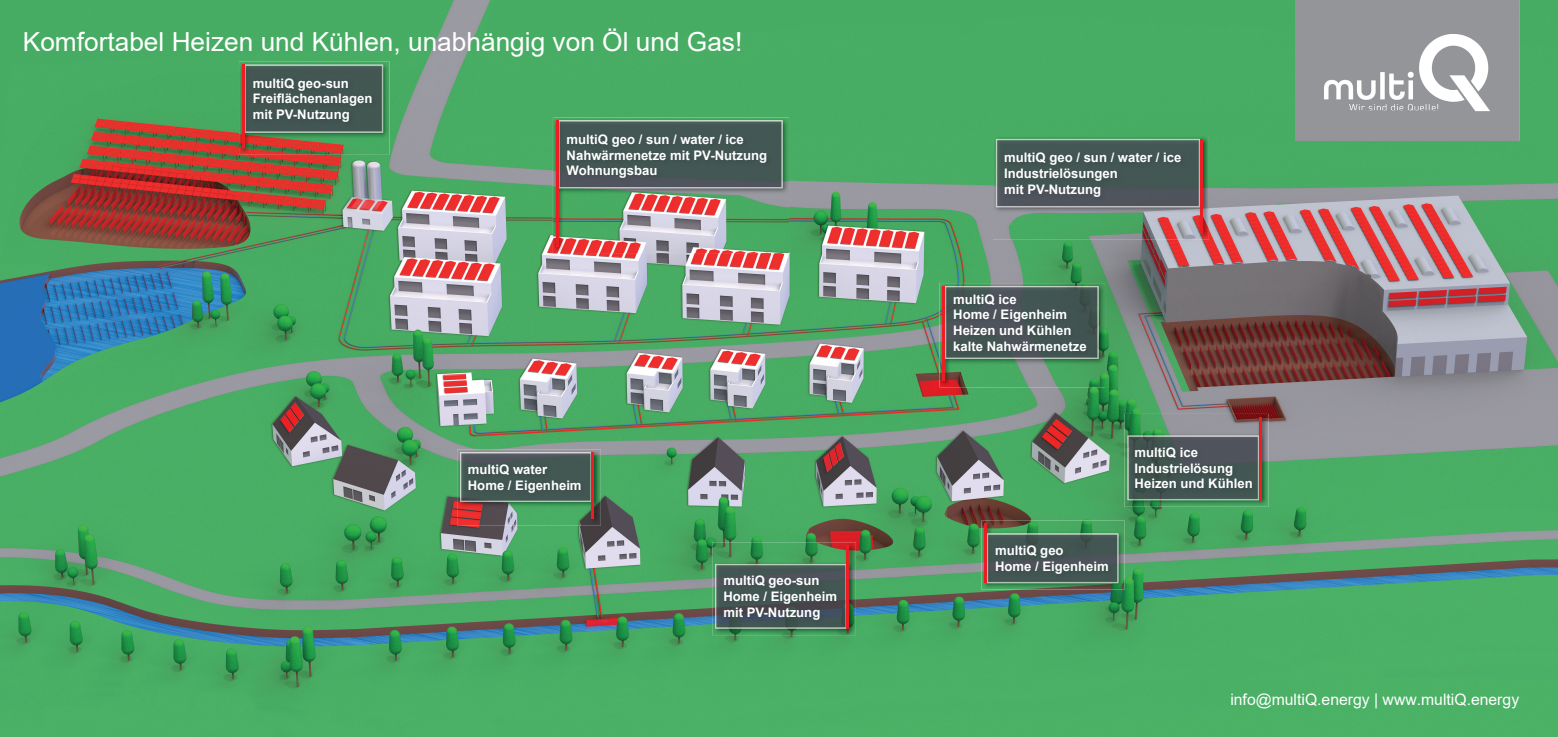
<style>
.page{position:relative;width:1558px;height:737px;background:#fff}
.page>*{position:absolute;margin:0;border:0;box-sizing:border-box;transform-origin:0 0}
.t1{font:26.25px "Arial";color:#fff}
.t2{font:15.75px "Arial";color:#fff}
.t3{font:700 13.12px/15.8px "Arial";color:#fff}
</style>
<div class="page">
<img style="left:0;top:0;width:1558px;height:737px">
<img style="left:239px;top:62px;width:150px;height:92px">
<img style="left:244px;top:65px;width:139px;height:68px">
<hr style="left:242px;top:65px;width:2px;height:83px;background:#ee1d23">
<img style="left:457px;top:449px;width:144px;height:77px">
<img style="left:460px;top:452px;width:131px;height:50px">
<hr style="left:591px;top:452px;width:3px;height:67px;background:#ee1d23">
<img style="left:553px;top:117px;width:236px;height:136px">
<img style="left:558px;top:120px;width:224px;height:68px">
<hr style="left:556px;top:120px;width:2px;height:127px;background:#ee1d23">
<img style="left:712px;top:542px;width:144px;height:93px">
<img style="left:715px;top:564px;width:131px;height:64px">
<hr style="left:846px;top:545px;width:3px;height:83px;background:#ee1d23">
<img style="left:939px;top:283px;width:166px;height:104px">
<img style="left:945px;top:286px;width:153px;height:73px">
<hr style="left:942px;top:286px;width:3px;height:95px;background:#ee1d23">
<img style="left:993px;top:136px;width:216px;height:104px">
<img style="left:996px;top:139px;width:204px;height:68px">
<hr style="left:1200px;top:139px;width:2px;height:94px;background:#ee1d23">
<img style="left:981px;top:520px;width:143px;height:69px">
<img style="left:987px;top:533px;width:131px;height:50px">
<hr style="left:984px;top:523px;width:3px;height:60px;background:#ee1d23">
<div style="left:1295px;top:0;width:224px;height:141px;background:#939598"></div>
<img style="left:1124px;top:414px;width:144px;height:93px">
<img style="left:1127px;top:435px;width:132px;height:65px">
<hr style="left:1259px;top:417px;width:2px;height:83px;background:#ee1d23">
<img style="left:1324px;top:34px;width:166px;height:78px">
<h1 class="t1" style="left:23px;top:23px;width:721px">Komfortabel Heizen und Kühlen, unabhängig von Öl und Gas!</h1>
<p class="t3" style="left:253px;top:75px;width:121px">multiQ geo-sun<br>Freiflächenanlagen mit PV-Nutzung</p>
<p class="t3" style="left:566px;top:131px;width:202px">multiQ geo / sun / water / ice<br>Nahwärmenetze mit PV-Nutzung<br>Wohnungsbau</p>
<p class="t3" style="left:468px;top:461px;width:115px">multiQ water<br>Home / Eigenheim</p>
<p class="t3" style="left:723px;top:573px;width:115px">multiQ geo-sun<br>Home / Eigenheim mit PV-Nutzung</p>
<p class="t3" style="left:1004px;top:150px;width:179px">multiQ geo / sun / water / ice<br>Industrielösungen<br>mit PV-Nutzung</p>
<p class="t3" style="left:953px;top:291px;width:135px">multiQ ice<br>Home / Eigenheim<br>Heizen und Kühlen kalte Nahwärmenetze</p>
<p class="t3" style="left:995px;top:543px;width:115px">multiQ geo<br>Home / Eigenheim</p>
<p class="t3" style="left:1134px;top:444px;width:120px">multiQ ice<br>Industrielösung<br>Heizen und Kühlen</p>
<p class="t2" style="left:1230px;top:689px;width:290px">info@multiQ.energy | www.multiQ.energy</p>
</div>
